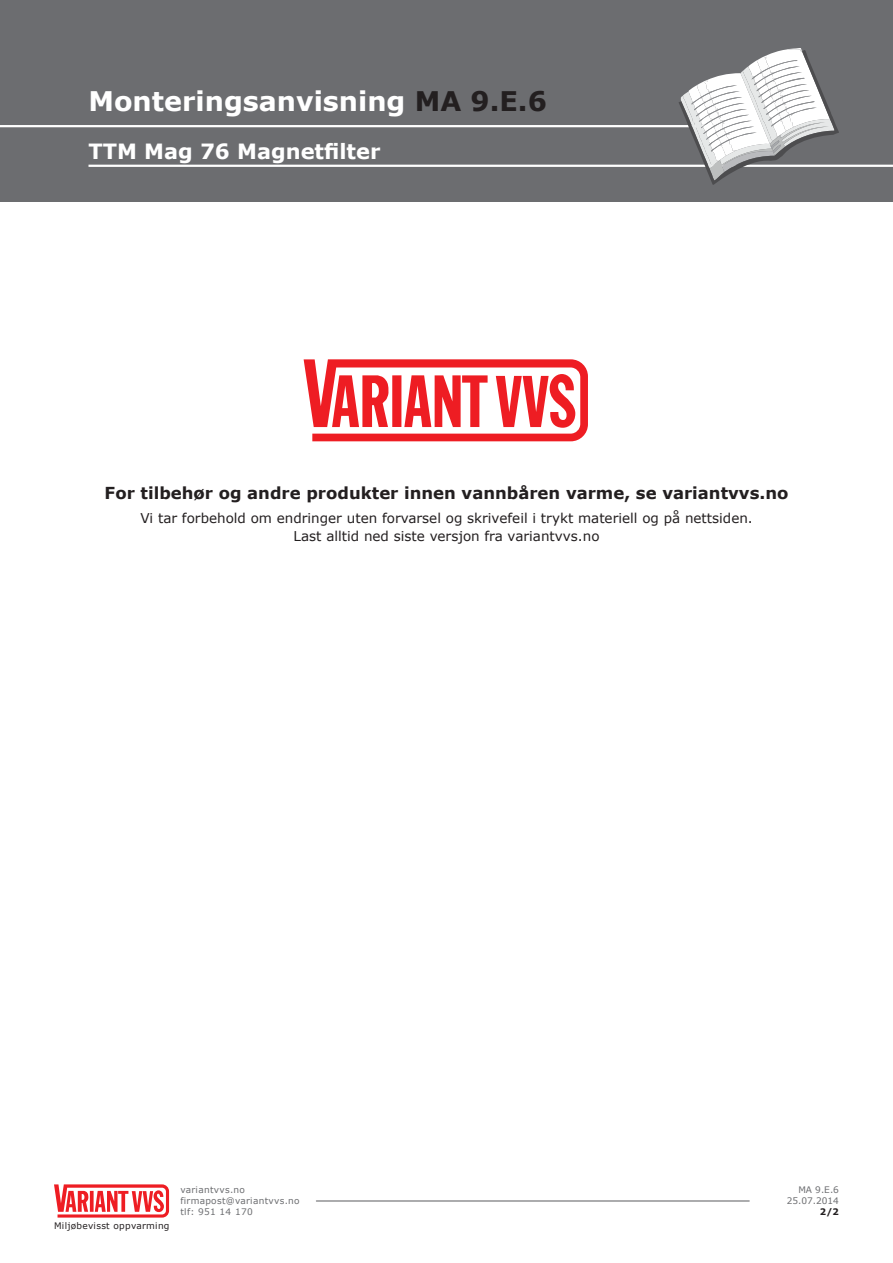
<style>
.page{position:relative;width:893px;height:1263px;background:#fff}
.page>*{position:absolute;margin:0;border:0;box-sizing:border-box;transform-origin:0 0}
.t1{font:700 27px "Verdana";color:#fff}
.t2{font:700 21px "Verdana";color:#fff}
.t3{font:700 16.5px "Verdana";color:#231f20}
.t4{font:13.5px/18px "Verdana";color:#231f20;text-align:center}
.t5{font:9px/10.8px "Verdana";letter-spacing:.03em;color:#6c6d70}
.t6{font:9px "Verdana";letter-spacing:.03em;color:#231f20}
.t7{font:9px/10.8px "Verdana";color:#6c6d70;text-align:right}
.t8{font:700 9px "Verdana";color:#231f20}
.s1{color:#231f20}
</style>
<div class="page">
<div style="left:0;top:0;width:893px;height:201px;background:#6c6d70"></div>
<svg style="left:54px;top:1184px;width:115px;height:33px"></svg>
<svg style="left:304px;top:359px;width:284px;height:82px"></svg>
<hr style="left:316px;top:1200px;width:433px;height:1px;background:#6c6d70">
<hr style="left:88px;top:165px;width:805px;height:2px;background:#fff">
<hr style="left:0;top:125px;width:709px;height:2px;background:#fff">
<svg style="left:679px;top:48px;width:160px;height:137px"></svg>
<h1 class="t1" style="left:88px;top:82px;width:460px">Monteringsanvisning <span class="s1">MA 9.E.6</span></h1>
<h2 class="t2" style="left:88px;top:136px;width:294px">TTM Mag 76 Magnetfilter</h2>
<p class="t3" style="left:105px;top:481px;width:685px">For tilbehør og andre produkter innen vannbåren varme, se variantvvs.no</p>
<p class="t4" style="left:140px;top:509px;width:614px">Vi tar forbehold om endringer uten forvarsel og skrivefeil i trykt materiell og på nettsiden.<br>Last alltid ned siste versjon fra variantvvs.no</p>
<p class="t6" style="left:54px;top:1219px;width:117px">Miljøbevisst oppvarming</p>
<p class="t5" style="left:180px;top:1184px;width:121px">variantvvs.no firmapost@variantvvs.no tlf: 951 14 170</p>
<p class="t7" style="left:787px;top:1184px;width:54px">MA 9.E.6<br>25.07.2014</p>
<p class="t8" style="left:820px;top:1205px;width:20px">2/2</p>
</div>
